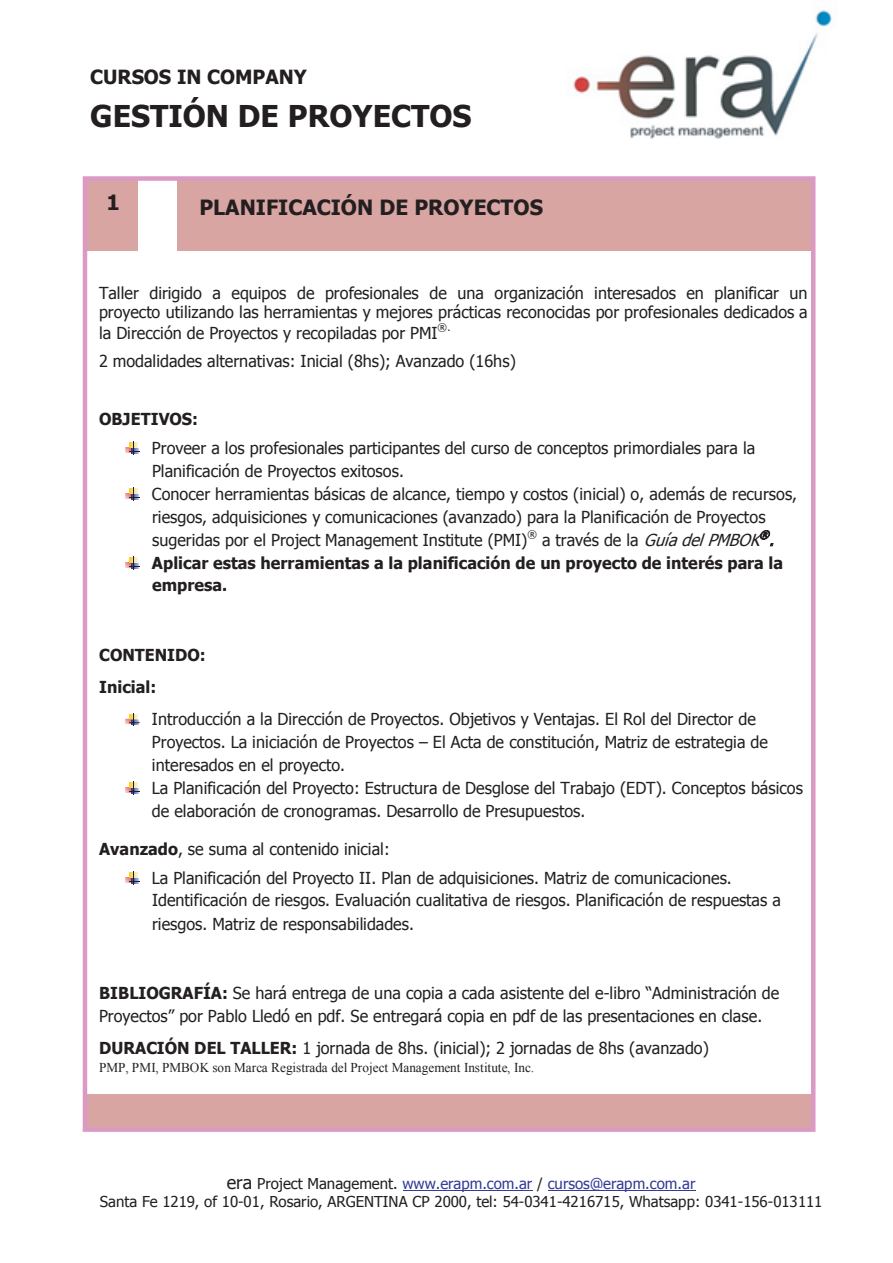
<style>
.page{position:relative;width:893px;height:1263px;background:#fff}
.page>*{position:absolute;margin:0;border:0;box-sizing:border-box;transform-origin:0 0}
.t1{font:700 30px "Tahoma";color:#231f20}
.t2{font:700 21px "Tahoma";color:#231f20}
.t3{font:700 19.5px "Tahoma";color:#231f20}
.t4{font:16.5px/23px "Tahoma";color:#231f20}
.t5{font:700 16.5px/22.8px "Tahoma";color:#231f20}
.t6{font:italic 16.5px "Tahoma";color:#231f20}
.t7{font:15px/18.6px "Tahoma";letter-spacing:-.005em;color:#231f20;text-align:center}
.t8{font:13.5px "Times New Roman";color:#231f20}
.t9{font:10.5px "Tahoma";color:#231f20}
.t10{font:italic 10.5px "Tahoma";color:#231f20}
.s1{font-style:normal}
.s2{font-weight:700}
.s3{font-size:18px}
.s4{color:#333b97}
</style>
<div class="page">
<img style="left:573px;top:10px;width:259px;height:129px">
<hr style="left:403px;top:1190px;width:129px;height:1px;background:#333b97">
<hr style="left:548px;top:1190px;width:148px;height:1px;background:#333b97">
<svg style="left:126px;top:441px;width:13px;height:13px"></svg>
<svg style="left:126px;top:487px;width:13px;height:13px"></svg>
<svg style="left:760px;top:530px;width:14px;height:16px"></svg>
<svg style="left:126px;top:556px;width:13px;height:13px"></svg>
<img style="left:126px;top:713px;width:13px;height:13px">
<svg style="left:126px;top:781px;width:13px;height:13px"></svg>
<svg style="left:126px;top:871px;width:13px;height:13px"></svg>
<div style="left:85px;top:179px;width:53px;height:72px;background:#d8a5a3"></div>
<div style="left:177px;top:179px;width:636px;height:72px;background:#d8a5a3"></div>
<div style="left:85px;top:1094px;width:728px;height:36px;background:#d8a5a3"></div>
<div style="left:83px;top:176px;width:732px;height:956px;border:4px solid #db9ac4"></div>
<p class="t3" style="left:90px;top:63px;width:218px">CURSOS IN COMPANY</p>
<h1 class="t1" style="left:90px;top:95px;width:383px">GESTIÓN DE PROYECTOS</h1>
<p class="t2" style="left:106px;top:188px;width:15px">1</p>
<p class="t2" style="left:200px;top:193px;width:345px">PLANIFICACIÓN DE PROYECTOS</p>
<p class="t4" style="left:99px;top:282px;width:710px;line-height:20px;text-align:justify">Taller dirigido a equipos de profesionales de una organización interesados en planificar un proyecto utilizando las herramientas y mejores prácticas reconocidas por profesionales dedicados a la Dirección de Proyectos y recopiladas por PMI</p>
<p class="t9" style="left:438px;top:320px;width:14px">®.</p>
<p class="t4" style="left:99px;top:349px;width:418px">2 modalidades alternativas: Inicial (8hs); Avanzado (16hs)</p>
<p class="t5" style="left:99px;top:407px;width:101px">OBJETIVOS:</p>
<p class="t4" style="left:152px;top:436px;width:647px">Proveer a los profesionales participantes del curso de conceptos primordiales para la Planificación de Proyectos exitosos.<br>Conocer herramientas básicas de alcance, tiempo y costos (inicial) o, además de recursos, riesgos, adquisiciones y comunicaciones (avanzado) para la Planificación de Proyectos sugeridas por el Project Management Institute (PMI)</p>
<p class="t10" style="left:759px;top:527px;width:15px">®</p>
<p class="t5" style="left:152px;top:550px;width:633px">Aplicar estas herramientas a la planificación de un proyecto de interés para la empresa.</p>
<p class="t9" style="left:527px;top:527px;width:11px">®</p>
<p class="t6" style="left:542px;top:529px;width:240px"><span class="s1">a través de la</span> GuíadelPMBOK .</p>
<p class="t5" style="left:99px;top:638px;width:108px;line-height:31.8px">CONTENIDO:<br>Inicial:</p>
<p class="t4" style="left:152px;top:707px;width:652px">Introducción a la Dirección de Proyectos. Objetivos y Ventajas. El Rol del Director de Proyectos. La iniciación de Proyectos – El Acta de constitución, Matriz de estrategia de interesados en el proyecto.<br>La Planificación del Proyecto: Estructura de Desglose del Trabajo (EDT). Conceptos básicos de elaboración de cronogramas. Desarrollo de Presupuestos.</p>
<p class="t4" style="left:152px;top:833px;width:581px;line-height:29.1px;text-indent:-53px"><span class="s2">Avanzado</span>, se suma al contenido inicial:<br>La Planificación del Proyecto II. Plan de adquisiciones. Matriz de comunicaciones.</p>
<p class="t4" style="left:152px;top:888px;width:630px">Identificación de riesgos. Evaluación cualitativa de riesgos. Planificación de respuestas a riesgos. Matriz de responsabilidades.</p>
<p class="t4" style="left:99px;top:981px;width:682px"><span class="s2">BIBLIOGRAFÍA:</span> Se hará entrega de una copia a cada asistente del e-libro “Administración de<br>Proyectos” por Pablo Lledó en pdf. Se entregará copia en pdf de las presentaciones en clase.</p>
<p class="t4" style="left:99px;top:1036px;width:611px"><span class="s2">DURACIÓN DEL TALLER:</span> 1 jornada de 8hs. (inicial); 2 jornadas de 8hs (avanzado)</p>
<p class="t8" style="left:99px;top:1059px;width:437px">PMP, PMI, PMBOK son Marca Registrada del Project Management Institute, Inc.</p>
<p class="t7" style="left:100px;top:1173px;width:724px"><span class="s3">era</span> Project Management. <span class="s4">www.erapm.com.ar</span> / <span class="s4">cursos@erapm.com.ar<br></span>Santa Fe 1219, of 10-01, Rosario, ARGENTINA CP 2000, tel: 54-0341-4216715, Whatsapp: 0341-156-013111</p>
</div>
